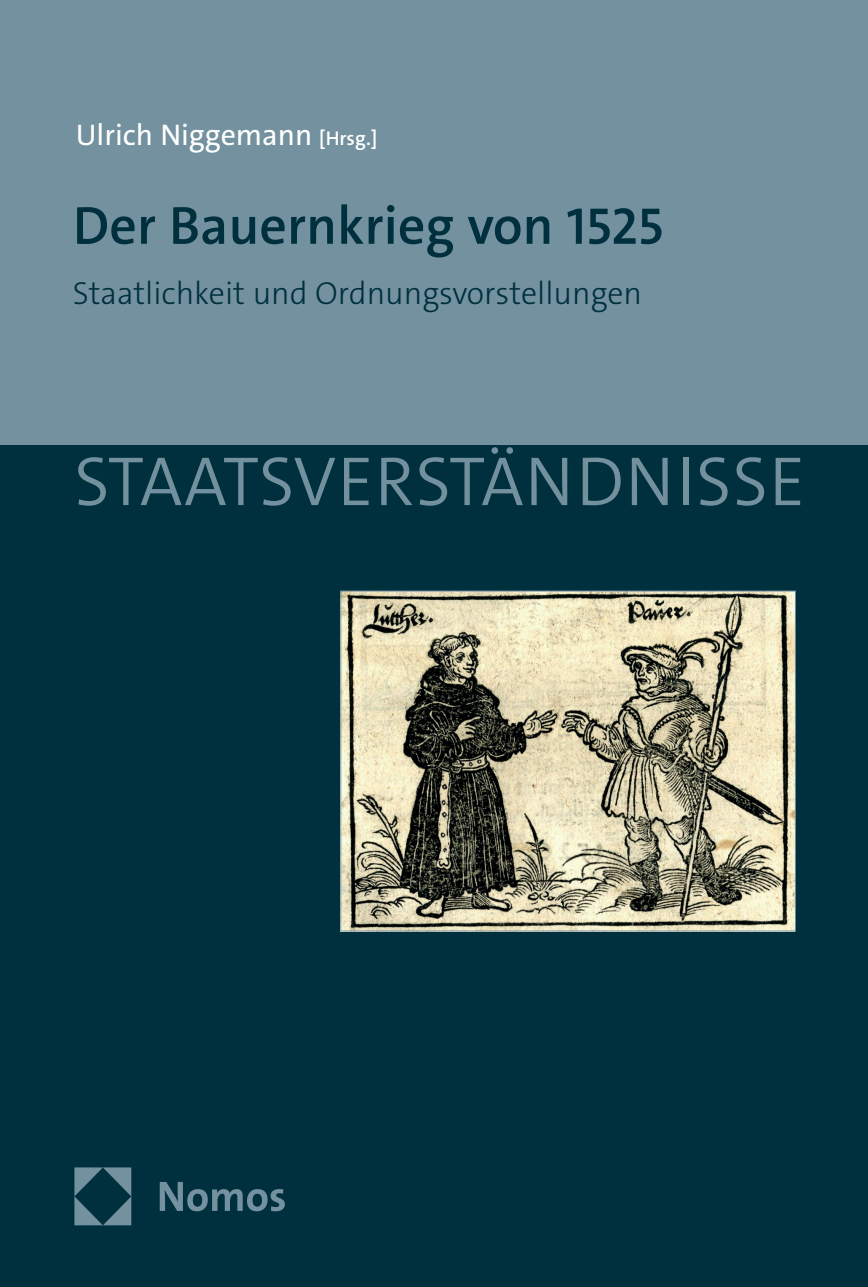
<style>
.page{position:relative;width:868px;height:1287px;background:#fff}
.page>*{position:absolute;margin:0;border:0;box-sizing:border-box;transform-origin:0 0}
.t1{font:300 70px "The Sans C5";letter-spacing:.02em;color:#72909e}
.t2{font:600 54px "The Sans C5";color:#002f3d}
.t3{font:300 32px "The Sans C5";color:#002f3d}
.t4{font:30px "The Sans C5";color:#fff}
.s1{font-weight:600;font-size:20px}
</style>
<div class="page">
<div style="left:0;top:0;width:867px;height:1287px;background:#73919e"></div>
<div style="left:0;top:445px;width:867px;height:842px;background:#002f3d"></div>
<img style="left:342px;top:593px;width:451px;height:336px">
<div style="left:340px;top:591px;width:455px;height:340px;border:1px solid #72909e"></div>
<img style="left:74px;top:1167px;width:211px;height:58px">
<p class="t4" style="left:76px;top:115px;width:303px">Ulrich Niggemann <span class="s1">[Hrsg.]</span></p>
<h2 class="t2" style="left:73px;top:191px;width:591px">Der Bauernkrieg von 1525</h2>
<p class="t3" style="left:73px;top:272px;width:570px">Staatlichkeit und Ordnungsvorstellungen</p>
<h1 class="t1" style="left:74px;top:436px;width:732px">STAATSVERSTÄNDNISSE</h1>
</div>
